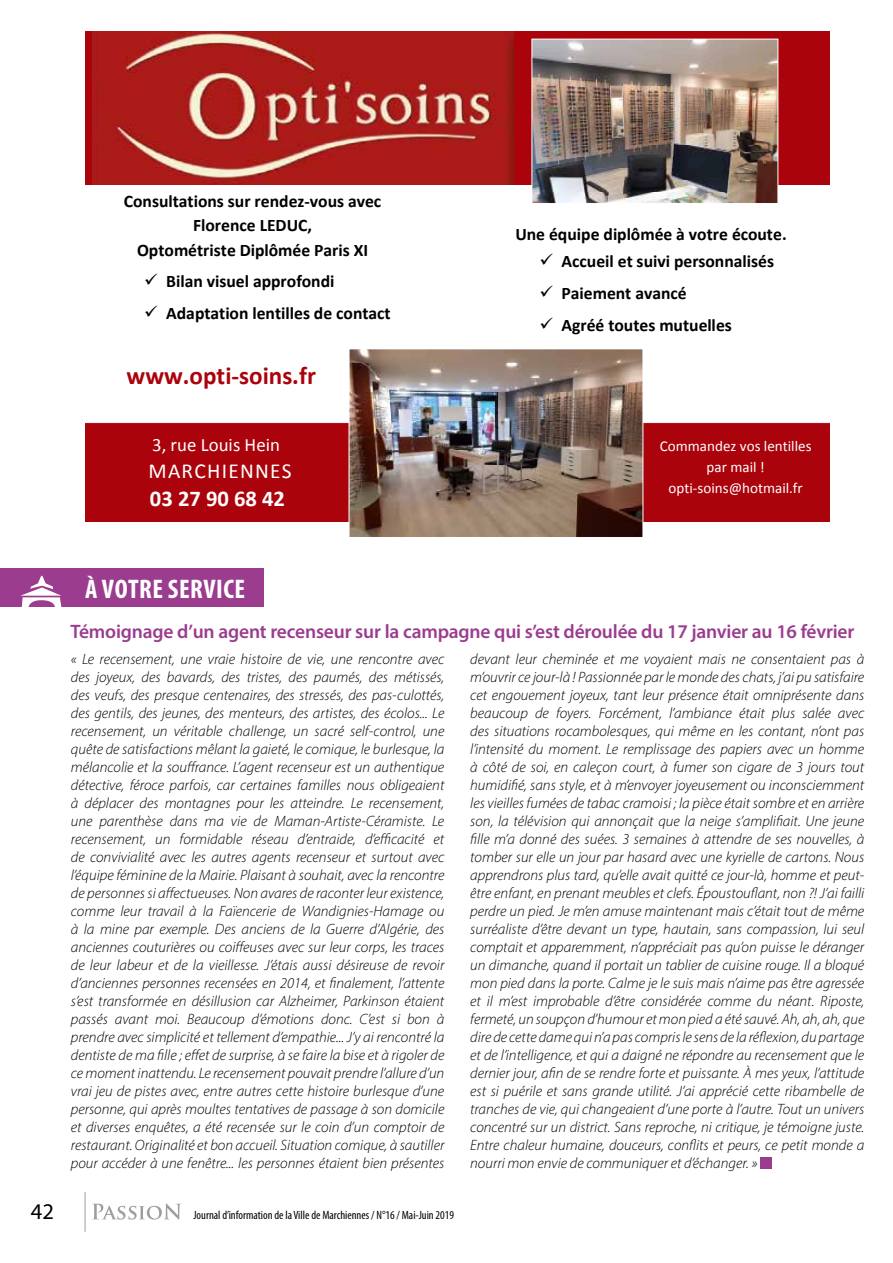
<style>
.page{position:relative;width:893px;height:1263px;background:#fff}
.page>*{position:absolute;margin:0;border:0;box-sizing:border-box;transform-origin:0 0}
.t1{font:700 condensed 27px "Myriad Pro";letter-spacing:.02em;color:#fff}
.t2{font:700 25.2px "Calibri";color:#ab030c}
.t3{font:700 22.65px "Calibri";color:#fff}
.t4{font:22.5px "Myriad Pro";color:#000}
.t5{font:21.45px "Calibri";letter-spacing:.055em;color:#fff}
.t6{font:600 19.5px "Myriad Pro";letter-spacing:-.01em;color:#9b3c8f}
.t7{font:18.9px "Calibri";letter-spacing:.005em;color:#fff}
.t8{font:700 17.7px/32.1px "Calibri";color:#000}
.t9{font:italic 300 15px/18px "Myriad Pro";color:#000;text-align:justify}
.t10{font:15px/21.1px "Calibri";color:#fff;text-align:center}
.t11{font:condensed 12px "Myriad Pro";color:#000}
</style>
<div class="page">
<svg style="left:92px;top:1203px;width:89px;height:16px"></svg>
<hr style="left:85px;top:1192px;width:1px;height:40px;background:#9d9d9c">
<div style="left:760px;top:1157px;width:11px;height:11px;background:#9b3c8f"></div>
<div style="left:0;top:569px;width:264px;height:38px;background:#9b3c8f"></div>
<svg style="left:20px;top:576px;width:41px;height:31px"></svg>
<div style="left:85px;top:423px;width:744px;height:99px;background:#ab030c"></div>
<div style="left:85px;top:32px;width:744px;height:153px;background:#ab030c"></div>
<img style="left:351px;top:350px;width:290px;height:186px">
<div style="left:349px;top:348px;width:294px;height:190px;border:1px solid #fff"></div>
<img style="left:533px;top:41px;width:243px;height:161px">
<div style="left:531px;top:39px;width:247px;height:165px;border:1px solid #fff"></div>
<img style="left:92px;top:32px;width:421px;height:152px">
<p class="t8" style="left:124px;top:188px;width:259px;line-height:24.6px;text-align:center">Consultations sur rendez-vous avec<br>Florence LEDUC,<br>Optométriste Diplômée Paris XI</p>
<p class="t8" style="left:166px;top:265px;width:226px">Bilan visuel approfondi<br>Adaptation lentilles de contact</p>
<h2 class="t2" style="left:127px;top:360px;width:191px">www.opti-soins.fr</h2>
<p class="t7" style="left:152px;top:432px;width:129px">3, rue Louis Hein</p>
<h3 class="t5" style="left:149px;top:458px;width:144px">MARCHIENNES</h3>
<h3 class="t3" style="left:150px;top:484px;width:136px">03 27 90 68 42</h3>
<h1 class="t1" style="left:85px;top:572px;width:162px">À VOTRE SERVICE</h1>
<p class="t8" style="left:515px;top:218px;width:273px">Une équipe diplômée à votre écoute.</p>
<p class="t8" style="left:561px;top:245px;width:214px">Accueil et suivi personnalisés<br>Paiement avancé<br>Agréé toutes mutuelles</p>
<p class="t10" style="left:660px;top:435px;width:153px">Commandez vos lentilles par mail ! opti-soins@hotmail.fr</p>
<h3 class="t6" style="left:70px;top:619px;width:785px">Témoignage d’un agent recenseur sur la campagne qui s’est déroulée du 17 janvier au 16 février</h3>
<p class="t9" style="left:71px;top:650px;width:375px">« Le recensement, une vraie histoire de vie, une rencontre avec des joyeux, des bavards, des tristes, des paumés, des métissés, des veufs, des presque centenaires, des stressés, des pas-culottés, des gentils, des jeunes, des menteurs, des artistes, des écolos... Le recensement, un véritable challenge, un sacré self-control, une quête de satisfactions mêlant la gaieté, le comique, le burlesque, la mélancolie et la souffrance. L’agent recenseur est un authentique détective, féroce parfois, car certaines familles nous obligeaient à déplacer des montagnes pour les atteindre. Le recensement, une parenthèse dans ma vie de Maman-Artiste-Céramiste. Le recensement, un formidable réseau d’entraide, d’efficacité et de convivialité avec les autres agents recenseur et surtout avec l’équipe féminine de la Mairie. Plaisant à souhait, avec la rencontre de personnes si affectueuses. Non avares de raconter leur existence, comme leur travail à la Faïencerie de Wandignies-Hamage ou à la mine par exemple. Des anciens de la Guerre d’Algérie, des anciennes couturières ou coiffeuses avec sur leur corps, les traces de leur labeur et de la vieillesse. J’étais aussi désireuse de revoir d’anciennes personnes recensées en 2014, et finalement, l’attente s’est transformée en désillusion car Alzheimer, Parkinson étaient passés avant moi. Beaucoup d’émotions donc. C’est si bon à prendre avec simplicité et tellement d’empathie... J’y ai rencontré la dentiste de ma fille ; effet de surprise, à se faire la bise et à rigoler de ce moment inattendu. Le recensement pouvait prendre l’allure d’un vrai jeu de pistes avec, entre autres cette histoire burlesque d’une personne, qui après moultes tentatives de passage à son domicile et diverses enquêtes, a été recensée sur le coin d’un comptoir de restaurant. Originalité et bon accueil. Situation comique, à sautiller pour accéder à une fenêtre... les personnes étaient bien présentes</p>
<p class="t9" style="left:470px;top:650px;width:396px">devant leur cheminée et me voyaient mais ne consentaient pas à m’ouvrir ce jour-là ! Passionnée par le monde des chats, j’ai pu satisfaire cet engouement joyeux, tant leur présence était omniprésente dans beaucoup de foyers. Forcément, l’ambiance était plus salée avec des situations rocambolesques, qui même en les contant, n’ont pas l’intensité du moment. Le remplissage des papiers avec un homme à côté de soi, en caleçon court, à fumer son cigare de 3 jours tout humidifié, sans style, et à m’envoyer joyeusement ou inconsciemment les vieilles fumées de tabac cramoisi ; la pièce était sombre et en arrière son, la télévision qui annonçait que la neige s’amplifiait. Une jeune fille m’a donné des suées. 3 semaines à attendre de ses nouvelles, à tomber sur elle un jour par hasard avec une kyrielle de cartons. Nous apprendrons plus tard, qu’elle avait quitté ce jour-là, homme et peut&shy;être enfant, en prenant meubles et clefs. Époustouflant, non ?! J’ai failli perdre un pied. Je m’en amuse maintenant mais c’était tout de même surréaliste d’être devant un type, hautain, sans compassion, lui seul comptait et apparemment, n’appréciait pas qu’on puisse le déranger un dimanche, quand il portait un tablier de cuisine rouge. Il a bloqué mon pied dans la porte. Calme je le suis mais n’aime pas être agressée et il m’est improbable d’être considérée comme du néant. Riposte, fermeté, un soupçon d’humour et mon pied a été sauvé. Ah, ah, ah, que dire de cette dame qui n’a pas compris le sens de la réflexion, du partage et de l’intelligence, et qui a daigné ne répondre au recensement que le dernier jour, afin de se rendre forte et puissante. À mes yeux, l’attitude est si puérile et sans grande utilité. J’ai apprécié cette ribambelle de tranches de vie, qui changeaient d’une porte à l’autre. Tout un univers concentré sur un district. Sans reproche, ni critique, je témoigne juste.<br>Entre chaleur humaine, douceurs, conflits et peurs, ce petit monde a nourri mon envie de communiquer et d’échanger. »</p>
<h3 class="t4" style="left:31px;top:1198px;width:25px">42</h3>
<p class="t11" style="left:193px;top:1208px;width:262px">Journal d’information de la Ville de Marchiennes / N°16 / Mai-Juin 2019</p>
</div>
